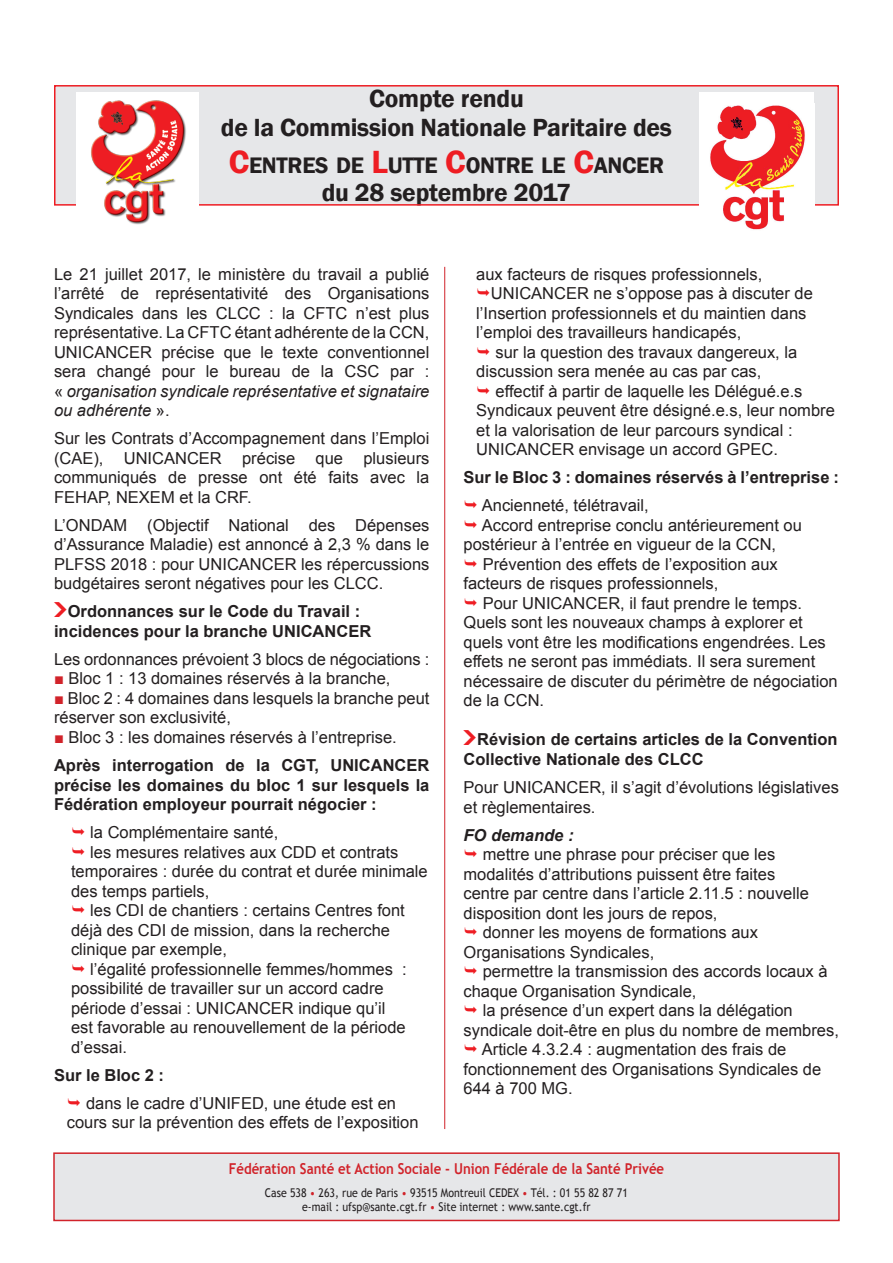
<style>
.page{position:relative;width:893px;height:1263px;background:#fff}
.page>*{position:absolute;margin:0;border:0;box-sizing:border-box;transform-origin:0 0}
.sous_titre{font:600 25.5px/28.5px "Franklin Gothic";letter-spacing:-.01em;color:#231f20;text-align:center}
.sous_titre-2{font:600 23.1px "Franklin Gothic";letter-spacing:-.015em;color:#231f20}
.t1{font:16.5px/19.5px "Arial";color:#231f20}
.t2{font:700 16.5px/19.5px "Arial";color:#231f20}
.t3{font:italic 700 16.5px "Arial";color:#231f20}
.t4{font:700 15px "Trebuchet MS";color:#d1232a;scale:.88 1}
.t5{font:12px "Trebuchet MS";color:#231f20;scale:.88 1}
.s1{font-size:33px;color:#ee1d23}
.s2{font-style:italic}
.s3{font-family:"Arrowstfb";font-weight:400;font-size:18px;color:#ee1d23}
.s4{font-family:"Franklin Gothic";font-weight:600;font-stretch:condensed;color:#d1232a}
.s5{color:#d1232a}
</style>
<div class="page">
<div style="left:55px;top:86px;width:783px;height:119px;background:#e6e7e9"></div>
<div style="left:54px;top:85px;width:785px;height:121px;border:2px solid #ee1d23"></div>
<div style="left:699px;top:92px;width:115px;height:138px;background:#fff"></div>
<img style="left:710px;top:105px;width:95px;height:125px">
<img style="left:77px;top:92px;width:122px;height:133px">
<div style="left:54px;top:1153px;width:785px;height:67px;background:#e6e7e9"></div>
<div style="left:53px;top:1152px;width:787px;height:69px;border:2px solid #d1232a"></div>
<hr style="left:444px;top:267px;width:1px;height:862px;background:#d1232a">
<p class="sous_titre" style="left:221px;top:85px;width:453px">Compte rendu<br>de la Commission Nationale Paritaire des</p>
<p class="sous_titre-2" style="left:229px;top:151px;width:437px"><span class="s1">C</span>ENTRES DE <span class="s1">L</span>UTTE <span class="s1">C</span>ONTRE LE <span class="s1">C</span>ANCER</p>
<p class="sous_titre" style="left:322px;top:179px;width:251px">du 28 septembre 2017</p>
<p class="t1" style="left:54px;top:264px;width:377px;text-align:justify">Le 21 juillet 2017, le ministère du travail a publié l’arrêté de représentativité des Organisations Syndicales dans les CLCC : la CFTC n’est plus représentative. La CFTC étant adhérente de la CCN, UNICANCER précise que le texte conventionnel sera changé pour le bureau de la CSC par : « <span class="s2">organisation syndicale représentative et signataire ou adhérente</span> ».</p>
<p class="t1" style="left:54px;top:429px;width:377px;text-align:justify">Sur les Contrats d’Accompagnement dans l’Emploi (CAE), UNICANCER précise que plusieurs communiqués de presse ont été faits avec la FEHAP, NEXEM et la CRF.</p>
<p class="t1" style="left:54px;top:515px;width:377px;text-align:justify">L’ONDAM (Objectif National des Dépenses d’Assurance Maladie) est annoncé à 2,3 % dans le PLFSS 2018 : pour UNICANCER les répercussions budgétaires seront négatives pour les CLCC.</p>
<p class="t2" style="left:54px;top:602px;width:319px"><span class="s3">m</span>Ordonnances sur le Code du Travail : incidences pour la branche UNICANCER</p>
<p class="t1" style="left:54px;top:649px;width:377px">Les ordonnances prévoient 3 blocs de négociations :</p>
<p class="t1" style="left:54px;top:669px;width:338px"><span class="s4">■</span> Bloc 1 : 13 domaines réservés à la branche,</p>
<p class="t1" style="left:54px;top:688px;width:377px"><span class="s4">■</span> Bloc 2 : 4 domaines dans lesquels la branche peut réserver son exclusivité,</p>
<p class="t1" style="left:54px;top:727px;width:344px"><span class="s4">■</span> Bloc 3 : les domaines réservés à l’entreprise.</p>
<p class="t2" style="left:54px;top:756px;width:377px;text-align:justify">Après interrogation de la CGT, UNICANCER précise les domaines du bloc 1 sur lesquels la Fédération employeur pourrait négocier :</p>
<p class="t1" style="left:90px;top:822px;width:189px">la Complémentaire santé,</p>
<p class="t1" style="left:71px;top:842px;width:358px;text-indent:19px">les mesures relatives aux CDD et contrats temporaires : durée du contrat et durée minimale des temps partiels,</p>
<p class="t1" style="left:71px;top:900px;width:335px;text-indent:19px">les CDI de chantiers : certains Centres font déjà des CDI de mission, dans la recherche clinique par exemple,</p>
<p class="t1" style="left:71px;top:959px;width:337px;text-indent:19px">l’égalité professionnelle femmes/hommes : possibilité de travailler sur un accord cadre période d’essai : UNICANCER indique qu’il est favorable au renouvellement de la période d’essai.</p>
<p class="t2" style="left:54px;top:1065px;width:112px">Sur le Bloc 2 :</p>
<p class="t1" style="left:67px;top:1093px;width:353px;text-align:center">dans le cadre d’UNIFED, une étude est en cours sur la prévention des effets de l’exposition</p>
<p class="t1" style="left:476px;top:264px;width:288px">aux facteurs de risques professionnels,</p>
<p class="t1" style="left:476px;top:284px;width:338px;text-indent:15px">UNICANCER ne s’oppose pas à discuter de l’Insertion professionnels et du maintien dans l’emploi des travailleurs handicapés,</p>
<p class="t1" style="left:476px;top:342px;width:323px;text-indent:19px">sur la question des travaux dangereux, la discussion sera menée au cas par cas,</p>
<p class="t1" style="left:476px;top:381px;width:360px;text-indent:19px">effectif à partir de laquelle les Délégué.e.s Syndicaux peuvent être désigné.e.s, leur nombre et la valorisation de leur parcours syndical :<br>UNICANCER envisage un accord GPEC.</p>
<p class="t2" style="left:463px;top:468px;width:377px">Sur le Bloc 3 : domaines réservés à l’entreprise :</p>
<p class="t1" style="left:482px;top:496px;width:168px">Ancienneté, télétravail,</p>
<p class="t1" style="left:463px;top:515px;width:340px;text-indent:18px">Accord entreprise conclu antérieurement ou postérieur à l’entrée en vigueur de la CCN,</p>
<p class="t1" style="left:463px;top:554px;width:316px;text-indent:19px">Prévention des effets de l’exposition aux facteurs de risques professionnels,</p>
<p class="t1" style="left:463px;top:593px;width:376px;text-indent:19px">Pour UNICANCER, il faut prendre le temps.<br>Quels sont les nouveaux champs à explorer et quels vont être les modifications engendrées. Les effets ne seront pas immédiats. Il sera surement nécessaire de discuter du périmètre de négociation de la CCN.</p>
<p class="t2" style="left:463px;top:730px;width:376px"><span class="s3">m</span>Révision de certains articles de la Convention<br>Collective Nationale des CLCC</p>
<p class="t1" style="left:463px;top:777px;width:377px">Pour UNICANCER, il s’agit d’évolutions législatives et règlementaires.</p>
<p class="t3" style="left:463px;top:824px;width:112px">FO demande :</p>
<p class="t1" style="left:463px;top:844px;width:347px;text-indent:19px">mettre une phrase pour préciser que les modalités d’attributions puissent être faites centre par centre dans l’article 2.11.5 : nouvelle disposition dont les jours de repos,</p>
<p class="t1" style="left:463px;top:922px;width:296px;text-indent:19px">donner les moyens de formations aux<br>Organisations Syndicales,</p>
<p class="t1" style="left:463px;top:961px;width:366px;text-indent:19px">permettre la transmission des accords locaux à chaque Organisation Syndicale,</p>
<p class="t1" style="left:463px;top:1000px;width:377px;text-indent:19px">la présence d’un expert dans la délégation syndicale doit-être en plus du nombre de membres,</p>
<p class="t1" style="left:463px;top:1039px;width:359px;text-indent:18px">Article 4.3.2.4 : augmentation des frais de fonctionnement des Organisations Syndicales de<br>644 à 700 MG.</p>
<p class="t4" style="left:229px;top:1159px;width:496px">Fédération Santé et Action Sociale - Union Fédérale de la Santé Privée</p>
<p class="t5" style="left:265px;top:1185px;width:414px">Case 538 <span class="s5">•</span> 263, rue de Paris <span class="s5">•</span> 93515 Montreuil CEDEX <span class="s5">•</span> Tél. : 01 55 82 87 71</p>
<p class="t5" style="left:302px;top:1199px;width:329px">e-mail : ufsp@sante.cgt.fr <span class="s5">•</span> Site internet : www.sante.cgt.fr</p>
</div>
